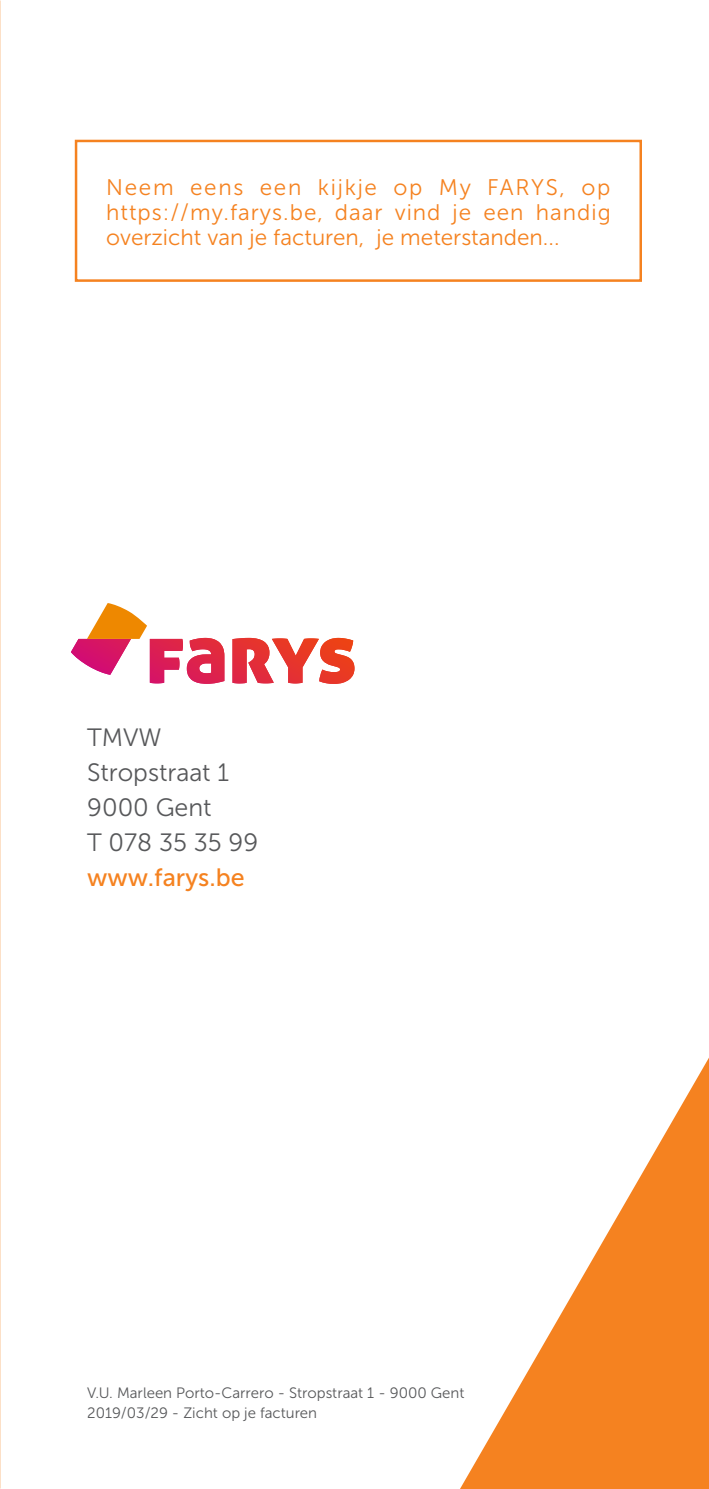
<style>
.page{position:relative;width:709px;height:1489px;background:#fff}
.page>*{position:absolute;margin:0;border:0;box-sizing:border-box;transform-origin:0 0}
.t1{font:25px/35px "Museo Sans 300";color:#57585a}
.t2{font:25px "Museo Sans 500";color:#f58220}
.kadertekst{font:22.5px/25px "Museo Sans 300";color:#f58220}
.kadertekst-2{font:22.5px "Museo Sans 300";letter-spacing:.075em;color:#f58220}
.kadertekst-3{font:15px/20px "Museo Sans 300";color:#57585a}
</style>
<div class="page">
<svg style="left:187px;top:638px;width:167px;height:46px"></svg>
<svg style="left:87px;top:603px;width:60px;height:36px"></svg>
<svg style="left:460px;top:1058px;width:249px;height:430px"></svg>
<div style="left:75px;top:140px;width:567px;height:142px;border:2px solid #f58220"></div>
<p class="kadertekst-2" style="left:106px;top:175px;width:506px">Neem eens een kijkje op My FARYS, op</p>
<p class="kadertekst" style="left:106px;top:200px;width:506px">https://my.farys.be, daar vind je een handig overzicht van je facturen, je meterstanden...</p>
<p class="t1" style="left:87px;top:720px;width:172px">TMVW<br>Stropstraat 1<br>9000 Gent<br>T 078 35 35 99</p>
<p class="t2" style="left:87px;top:863px;width:159px">www.farys.be</p>
<p class="kadertekst-3" style="left:87px;top:1382px;width:379px">V.U. Marleen Porto-Carrero - Stropstraat 1 - 9000 Gent<br>2019/03/29 - Zicht op je facturen</p>
</div>
